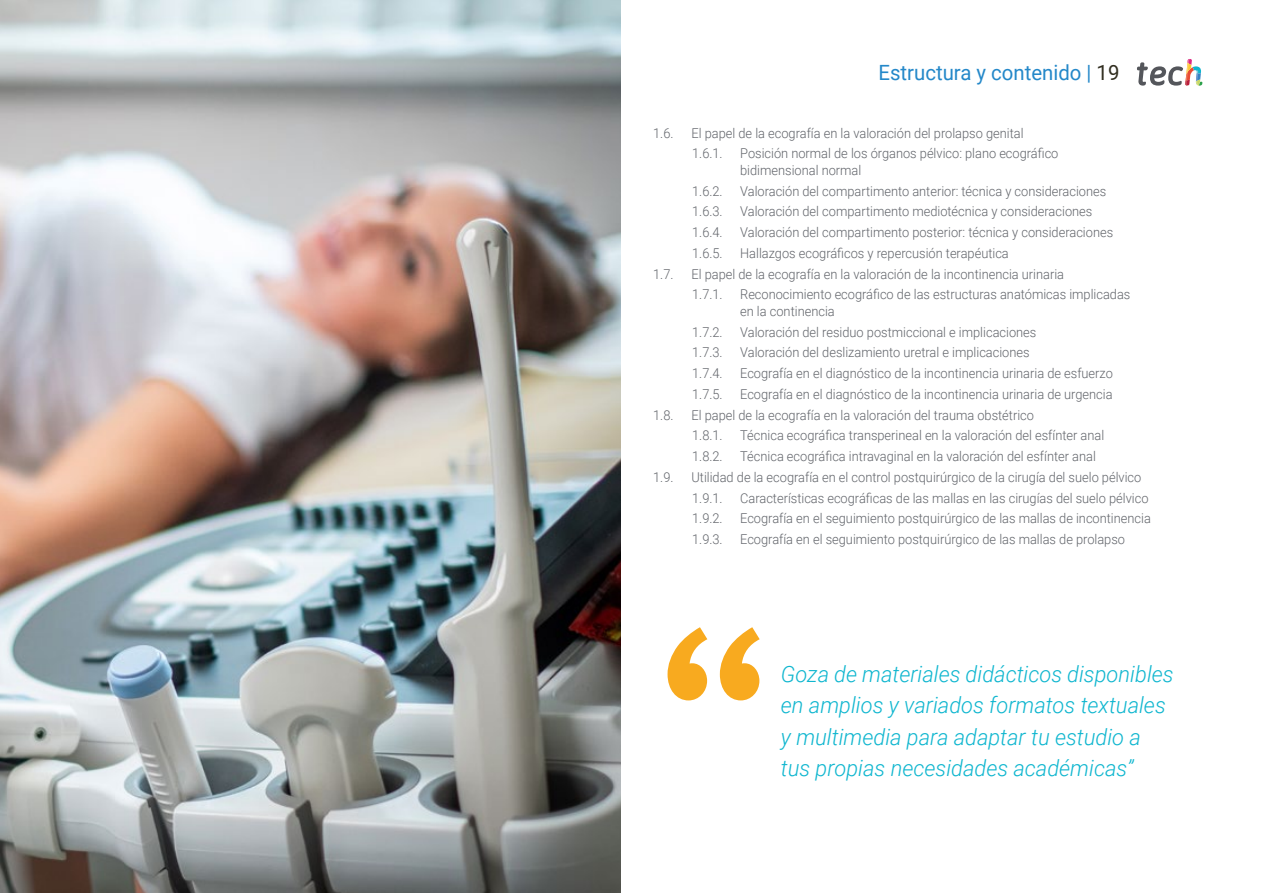
<style>
.page{position:relative;width:1263px;height:893px;background:#fff}
.page>*{position:absolute;margin:0;border:0;box-sizing:border-box;transform-origin:0 0}
.t1{font:italic 300 22.5px/31.5px "Roboto";color:#0fb6cf}
.t2{font:21px "Roboto";color:#2488c9}
.t3{font:300 13.5px/20.7px "Roboto";color:#61646a;scale:.95 1}
.s1{color:#312e20}
</style>
<div class="page">
<svg style="left:667px;top:627px;width:93px;height:73px"></svg>
<img style="left:0;top:0;width:621px;height:893px">
<svg style="left:1137px;top:59px;width:65px;height:27px"></svg>
<h2 class="t2" style="left:878px;top:57px;width:242px">Estructura y contenido | <span class="s1">19</span></h2>
<p class="t3" style="left:653px;top:122px;width:23px">1.6.</p>
<p class="t3" style="left:691px;top:122px;width:351px">El papel de la ecografía en la valoración del prolapso genital<br>1.6.1.</p>
<p class="t3" style="left:740px;top:145px;width:337px;line-height:16.5px">Posición normal de los órganos pélvico: plano ecográfico bidimensional normal</p>
<p class="t3" style="left:692px;top:180px;width:34px">1.6.2.</p>
<p class="t3" style="left:740px;top:180px;width:387px">Valoración del compartimento anterior: técnica y consideraciones</p>
<p class="t3" style="left:692px;top:201px;width:34px">1.6.3.</p>
<p class="t3" style="left:740px;top:201px;width:372px">Valoración del compartimento mediotécnica y consideraciones</p>
<p class="t3" style="left:692px;top:222px;width:34px">1.6.4.</p>
<p class="t3" style="left:740px;top:222px;width:394px">Valoración del compartimento posterior: técnica y consideraciones</p>
<p class="t3" style="left:692px;top:242px;width:34px">1.6.5.</p>
<p class="t3" style="left:740px;top:242px;width:284px">Hallazgos ecográficos y repercusión terapéutica</p>
<p class="t3" style="left:653px;top:263px;width:23px">1.7.</p>
<p class="t3" style="left:691px;top:263px;width:394px">El papel de la ecografía en la valoración de la incontinencia urinaria<br>1.7.1.</p>
<p class="t3" style="left:740px;top:286px;width:412px;line-height:16.5px">Reconocimiento ecográfico de las estructuras anatómicas implicadas en la continencia</p>
<p class="t3" style="left:692px;top:321px;width:34px">1.7.2.</p>
<p class="t3" style="left:740px;top:321px;width:313px">Valoración del residuo postmiccional e implicaciones</p>
<p class="t3" style="left:692px;top:342px;width:34px">1.7.3.</p>
<p class="t3" style="left:740px;top:342px;width:306px">Valoración del deslizamiento uretral e implicaciones</p>
<p class="t3" style="left:692px;top:363px;width:34px">1.7.4.</p>
<p class="t3" style="left:740px;top:363px;width:394px">Ecografía en el diagnóstico de la incontinencia urinaria de esfuerzo</p>
<p class="t3" style="left:692px;top:383px;width:34px">1.7.5.</p>
<p class="t3" style="left:740px;top:383px;width:393px">Ecografía en el diagnóstico de la incontinencia urinaria de urgencia</p>
<p class="t3" style="left:653px;top:404px;width:23px">1.8.</p>
<p class="t3" style="left:691px;top:404px;width:362px">El papel de la ecografía en la valoración del trauma obstétrico<br>1.8.1.</p>
<p class="t3" style="left:740px;top:425px;width:385px">Técnica ecográfica transperineal en la valoración del esfínter anal</p>
<p class="t3" style="left:692px;top:446px;width:34px">1.8.2.</p>
<p class="t3" style="left:740px;top:446px;width:376px">Técnica ecográfica intravaginal en la valoración del esfínter anal</p>
<p class="t3" style="left:653px;top:466px;width:23px">1.9.</p>
<p class="t3" style="left:691px;top:466px;width:475px">Utilidad de la ecografía en el control postquirúrgico de la cirugía del suelo pélvico<br>1.9.1.</p>
<p class="t3" style="left:740px;top:487px;width:431px">Características ecográficas de las mallas en las cirugías del suelo pélvico</p>
<p class="t3" style="left:692px;top:508px;width:34px">1.9.2.</p>
<p class="t3" style="left:740px;top:508px;width:434px">Ecografía en el seguimiento postquirúrgico de las mallas de incontinencia</p>
<p class="t3" style="left:692px;top:529px;width:34px">1.9.3.</p>
<p class="t3" style="left:740px;top:529px;width:407px">Ecografía en el seguimiento postquirúrgico de las mallas de prolapso</p>
<h1 class="t1" style="left:781px;top:657px;width:394px">Goza de materiales didácticos disponibles en amplios y variados formatos textuales y multimedia para adaptar tu estudio a tus propias necesidades académicas”</h1>
</div>
